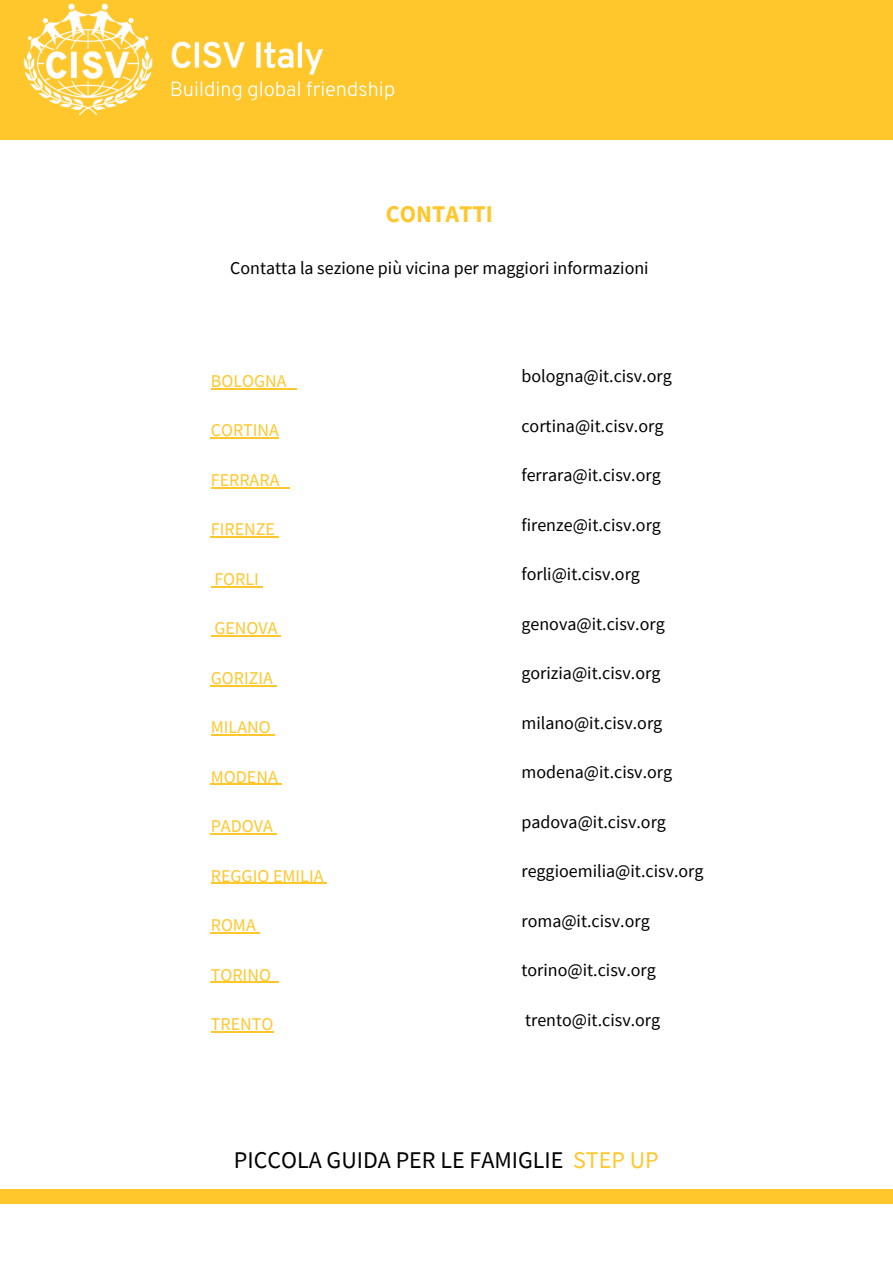
<style>
.page{position:relative;width:893px;height:1264px;background:#fff}
.page>*{position:absolute;margin:0;border:0;box-sizing:border-box;transform-origin:0 0}
.t1{font:24px "Source Sans Pro";color:#000}
.t2{font:700 24px "Source Sans Pro";color:#ffc72c}
.t3{font:18px "Source Sans Pro";color:#000}
.t4{font:18px "Source Sans Pro";color:#ffc72c}
.s1{color:#ffc72c}
</style>
<div class="page">
<div style="left:0;top:1189px;width:892px;height:14px;background:#ffc72c"></div>
<div style="left:0;top:0;width:892px;height:140px;background:#ffc72c"></div>
<hr style="left:211px;top:388px;width:75px;height:1px;background:#ffc72c">
<hr style="left:211px;top:437px;width:68px;height:1px;background:#ffc72c">
<hr style="left:211px;top:487px;width:68px;height:1px;background:#ffc72c">
<hr style="left:211px;top:536px;width:64px;height:1px;background:#ffc72c">
<hr style="left:214px;top:586px;width:45px;height:1px;background:#ffc72c">
<hr style="left:214px;top:635px;width:63px;height:1px;background:#ffc72c">
<hr style="left:211px;top:685px;width:62px;height:1px;background:#ffc72c">
<hr style="left:211px;top:734px;width:60px;height:1px;background:#ffc72c">
<hr style="left:211px;top:784px;width:67px;height:1px;background:#ffc72c">
<hr style="left:211px;top:833px;width:62px;height:1px;background:#ffc72c">
<hr style="left:211px;top:882px;width:112px;height:2px;background:#ffc72c">
<hr style="left:211px;top:932px;width:45px;height:1px;background:#ffc72c">
<hr style="left:211px;top:981px;width:60px;height:1px;background:#ffc72c">
<hr style="left:211px;top:1031px;width:62px;height:1px;background:#ffc72c">
<h1 class="t2" style="left:386px;top:199px;width:109px">CONTATTI</h1>
<p class="t3" style="left:230px;top:256px;width:420px">Contatta la sezione più vicina per maggiori informazioni</p>
<p class="t4" style="left:211px;top:369px;width:77px">BOLOGNA</p>
<p class="t4" style="left:211px;top:418px;width:70px">CORTINA</p>
<p class="t4" style="left:211px;top:468px;width:70px">FERRARA</p>
<p class="t4" style="left:211px;top:517px;width:66px">FIRENZE</p>
<p class="t4" style="left:214px;top:567px;width:46px">FORLI</p>
<p class="t4" style="left:214px;top:616px;width:65px">GENOVA</p>
<p class="t4" style="left:211px;top:666px;width:64px">GORIZIA</p>
<p class="t4" style="left:211px;top:715px;width:61px">MILANO</p>
<p class="t4" style="left:211px;top:765px;width:68px">MODENA</p>
<p class="t4" style="left:211px;top:814px;width:64px">PADOVA</p>
<p class="t4" style="left:211px;top:864px;width:114px">REGGIO EMILIA</p>
<p class="t4" style="left:211px;top:913px;width:47px">ROMA</p>
<p class="t4" style="left:211px;top:963px;width:62px">TORINO</p>
<p class="t4" style="left:211px;top:1012px;width:64px">TRENTO</p>
<p class="t3" style="left:521px;top:365px;width:152px">bologna@it.cisv.org</p>
<p class="t3" style="left:521px;top:414px;width:143px">cortina@it.cisv.org</p>
<p class="t3" style="left:521px;top:464px;width:141px">ferrara@it.cisv.org</p>
<p class="t3" style="left:521px;top:513px;width:141px">firenze@it.cisv.org</p>
<p class="t3" style="left:521px;top:562px;width:120px">forli@it.cisv.org</p>
<p class="t3" style="left:521px;top:612px;width:145px">genova@it.cisv.org</p>
<p class="t3" style="left:521px;top:661px;width:140px">gorizia@it.cisv.org</p>
<p class="t3" style="left:521px;top:711px;width:142px">milano@it.cisv.org</p>
<p class="t3" style="left:521px;top:760px;width:152px">modena@it.cisv.org</p>
<p class="t3" style="left:521px;top:810px;width:146px">padova@it.cisv.org</p>
<p class="t3" style="left:521px;top:859px;width:184px">reggioemilia@it.cisv.org</p>
<p class="t3" style="left:521px;top:909px;width:130px">roma@it.cisv.org</p>
<p class="t3" style="left:521px;top:958px;width:136px">torino@it.cisv.org</p>
<p class="t3" style="left:525px;top:1008px;width:137px">trento@it.cisv.org</p>
<h1 class="t1" style="left:234px;top:1143px;width:426px">PICCOLA GUIDA PER LE FAMIGLIE <span class="s1">STEP UP</span></h1>
</div>
